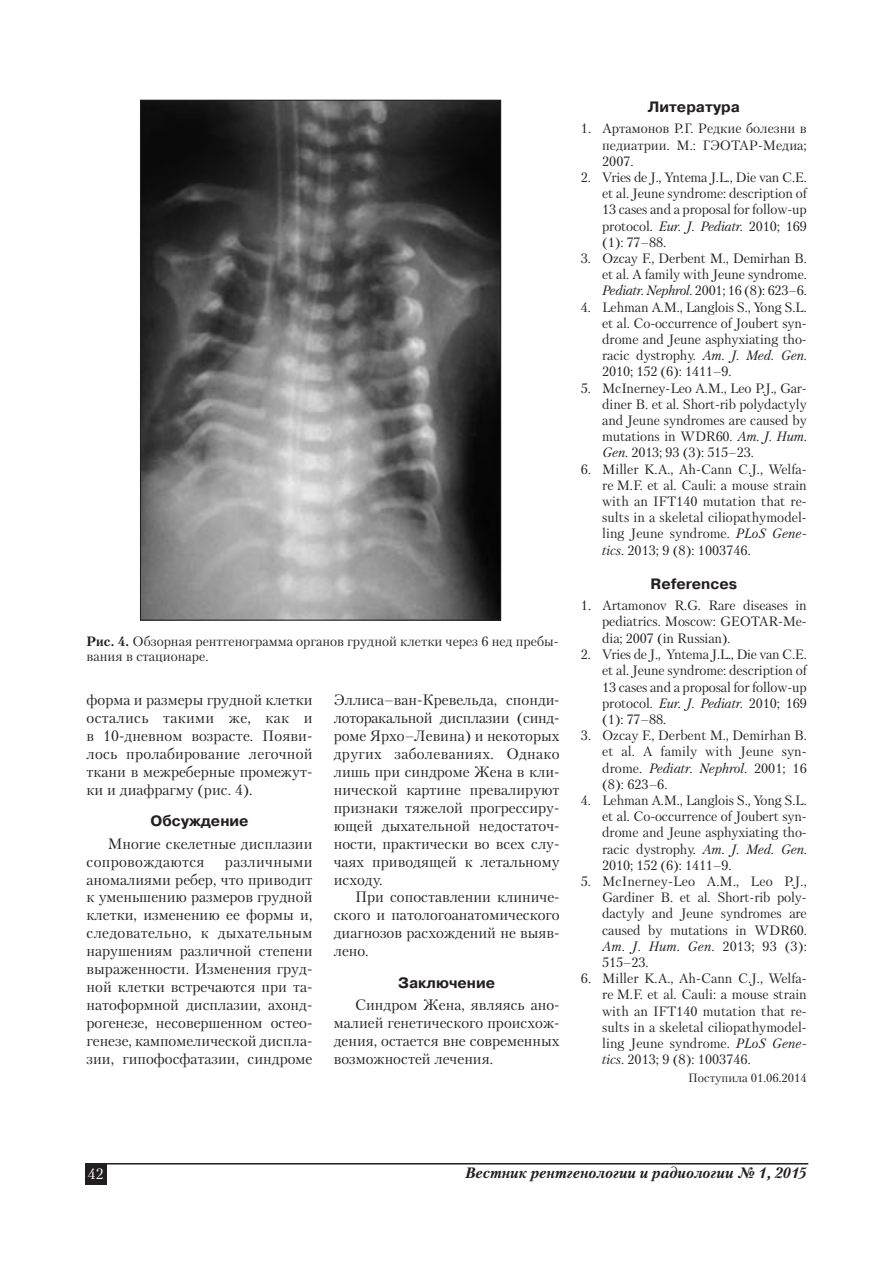
<style>
.page{position:relative;width:893px;height:1263px;background:#fff}
.page>*{position:absolute;margin:0;border:0;box-sizing:border-box;transform-origin:0 0}
.t1{font:15px/18px "Petersburg C";color:#231f20;text-align:justify}
.t2{font:700 15px "Pragmatica C";color:#231f20}
.t3{font:italic 700 15px "Petersburg C";color:#231f20}
.t4{font:15px "Petersburg C";color:#fff}
.t5{font:13.5px/16.2px "Petersburg C";letter-spacing:-.01em;color:#231f20;text-align:justify}
.t6{font:12px "Petersburg C";color:#231f20}
.s1{font-weight:700}
.s2{font-style:italic}
</style>
<div class="page">
<div style="left:85px;top:1164px;width:21px;height:21px;background:#231f20"></div>
<hr style="left:85px;top:1163px;width:723px;height:2px;background:#231f20">
<img style="left:142px;top:102px;width:357px;height:516px">
<p class="t5" style="left:87px;top:634px;width:473px;line-height:15px"><span class="s1">Рис. 4.</span> Обзорная рентгенограмма органов грудной клетки через 6 нед пребы&shy;вания в стационаре.</p>
<p class="t1" style="left:87px;top:691px;width:227px">форма и размеры грудной клетки остались такими же, как и в 10-дневном возрасте. Появи&shy;лось пролабирование легочной ткани в межреберные промежут&shy;ки и диафрагму (рис. 4).</p>
<p class="t2" style="left:150px;top:816px;width:100px">Обсуждение</p>
<p class="t1" style="left:87px;top:835px;width:227px;text-indent:21px">Многие скелетные дисплазии сопровождаются</p>
<p class="t1" style="left:87px;top:853px;width:227px;text-indent:138px">различными аномалиями ребер, что приводит к уменьшению размеров грудной клетки, изменению ее формы и, следовательно, к дыхательным нарушениям различной степени выраженности. Изменения груд&shy;ной клетки встречаются при та&shy;натоформной дисплазии, ахонд&shy;рогенезе, несовершенном остео&shy;генезе, кампомелической диспла&shy;зии, гипофосфатазии, синдроме</p>
<p class="t1" style="left:334px;top:691px;width:227px">Эллиса–ван-Кревельда, спонди&shy;лоторакальной дисплазии (синд&shy;роме Ярхо–Левина) и некоторых других заболеваниях. Однако лишь при синдроме Жена в кли&shy;нической картине превалируют признаки тяжелой прогрессиру&shy;ющей дыхательной недостаточ&shy;ности, практически во всех слу&shy;чаях приводящей к летальному исходу.</p>
<p class="t1" style="left:334px;top:889px;width:227px;text-indent:21px">При сопоставлении клиниче&shy;ского и патологоанатомического диагнозов расхождений не выяв&shy;лено.</p>
<p class="t2" style="left:398px;top:977px;width:98px">Заключение</p>
<p class="t1" style="left:334px;top:996px;width:227px;text-indent:21px">Синдром Жена, являясь ано&shy;малией генетического происхож&shy;дения, остается вне современных возможностей лечения.</p>
<p class="t2" style="left:648px;top:101px;width:93px">Литература</p>
<p class="t5" style="left:602px;top:121px;width:206px;text-indent:-21px">1. Артамонов Р.Г. Редкие болезни в педиатрии. М.: ГЭОТАР-Медиа; 2007.</p>
<p class="t5" style="left:602px;top:170px;width:206px;text-indent:-21px">2. Vries de J., Yntema J.L., Die van C.E. et al. Jeune syndrome: description of 13 cases and a proposal for follow-up protocol. <span class="s2">Eur. J. Pediatr.</span> 2010; 169 (1): 77–88.</p>
<p class="t5" style="left:602px;top:251px;width:206px;text-indent:-21px">3. Ozcay F., Derbent M., Demirhan B. et al. A family with Jeune syndrome.<br><span class="s2">Pediatr. Nephrol.</span> 2001; 16 (8): 623–6.</p>
<p class="t5" style="left:602px;top:299px;width:206px;text-indent:-21px">4. Lehman A.M., Langlois S., Yong S.L. et al. Co-occurrence of Joubert syn&shy;drome and Jeune asphyxiating tho&shy;racic dystrophy. <span class="s2">Am. J. Med. Gen.<br></span>2010; 152 (6): 1411–9.</p>
<p class="t5" style="left:602px;top:380px;width:206px;text-indent:-21px">5. McInerney-Leo A.M., Leo P.J., Gar&shy;diner B. et al. Short-rib polydactyly and Jeune syndromes are caused by mutations in WDR60. <span class="s2">Am. J. Hum.<br>Gen.</span> 2013; 93 (3): 515–23.</p>
<p class="t5" style="left:602px;top:461px;width:206px;text-indent:-21px">6. Miller K.A., Ah-Cann C.J., Welfa&shy;re M.F. et al. Cauli: a mouse strain with an IFT140 mutation that re&shy;sults in a skeletal ciliopathymodel&shy;ling Jeune syndrome. <span class="s2">PLoS Gene&shy;tics.</span> 2013; 9 (8): 1003746.</p>
<p class="t2" style="left:650px;top:578px;width:88px">References</p>
<p class="t5" style="left:602px;top:597px;width:206px;text-indent:-21px">1. Artamonov R.G. Rare diseases in pediatrics. Moscow: GEOTAR-Me&shy;dia; 2007 (in Russian).</p>
<p class="t5" style="left:602px;top:647px;width:206px;text-indent:-21px">2. Vries de J., Yntema J.L., Die van C.E. et al. Jeune syndrome: description of 13 cases and a proposal for follow-up protocol. <span class="s2">Eur. J. Pediatr.</span> 2010; 169 (1): 77–88.</p>
<p class="t5" style="left:602px;top:728px;width:206px;text-indent:-21px">3. Ozcay F., Derbent M., Demirhan B. et al. A family with Jeune syn&shy;drome. <span class="s2">Pediatr. Nephrol.</span> 2001; 16 (8): 623–6.</p>
<p class="t5" style="left:602px;top:793px;width:206px;text-indent:-21px">4. Lehman A.M., Langlois S., Yong S.L. et al. Co-occurrence of Joubert syn&shy;drome and Jeune asphyxiating tho&shy;racic dystrophy. <span class="s2">Am. J. Med. Gen.<br></span>2010; 152 (6): 1411–9.</p>
<p class="t5" style="left:602px;top:874px;width:206px;text-indent:-21px">5. McInerney-Leo A.M., Leo P.J., Gardiner B. et al. Short-rib poly&shy;dactyly and Jeune syndromes are caused by mutations in WDR60.<br><span class="s2">Am. J. Hum. Gen.</span> 2013; 93 (3):<br>515–23.</p>
<p class="t5" style="left:602px;top:971px;width:206px;text-indent:-21px">6. Miller K.A., Ah-Cann C.J., Welfa&shy;re M.F. et al. Cauli: a mouse strain with an IFT140 mutation that re&shy;sults in a skeletal ciliopathymodel&shy;ling Jeune syndrome. <span class="s2">PLoS Gene&shy;tics.</span> 2013; 9 (8): 1003746.</p>
<p class="t6" style="left:688px;top:1071px;width:120px">Поступила 01.06.2014</p>
<p class="t4" style="left:88px;top:1166px;width:17px">42</p>
<p class="t3" style="left:465px;top:1166px;width:343px">Вестник рентгенологии и радиологии № 1, 2015</p>
</div>
